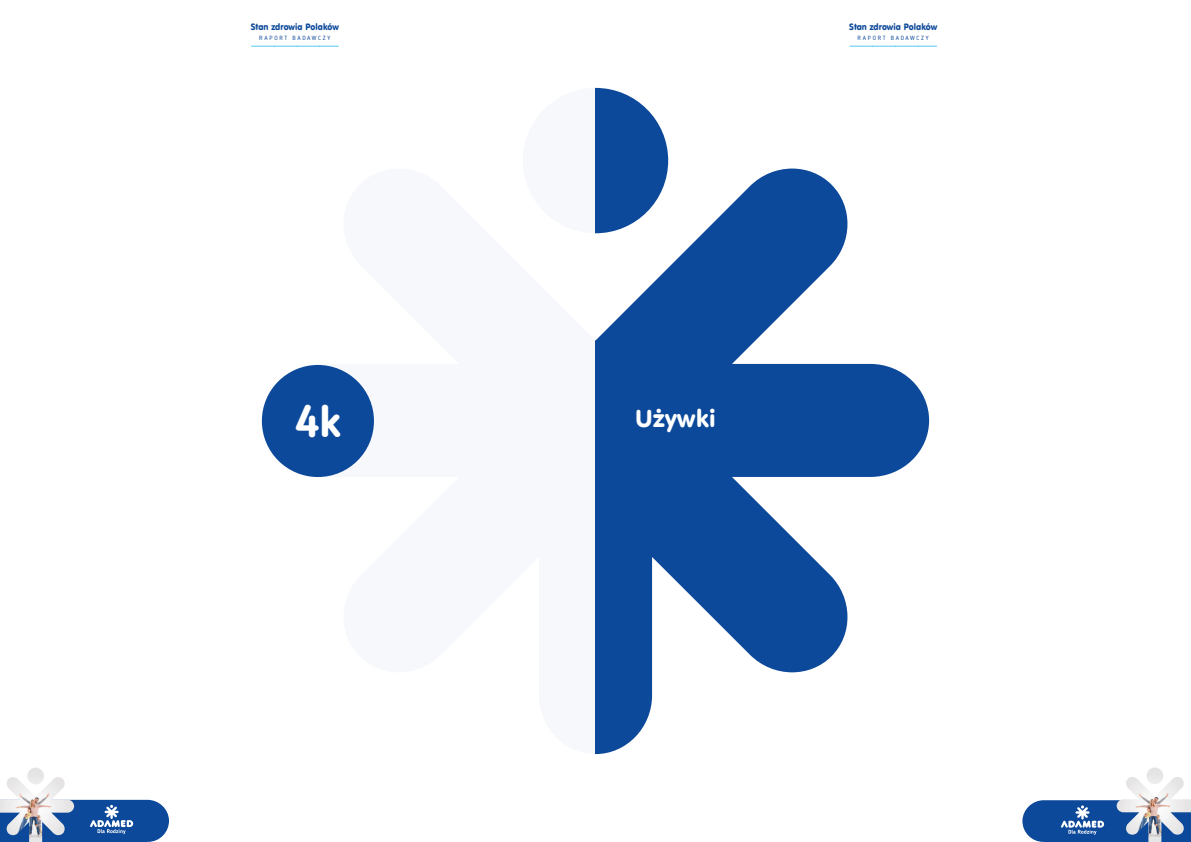
<style>
.page{position:relative;width:1191px;height:842px;background:#fff}
.page>*{position:absolute;margin:0;border:0;box-sizing:border-box;transform-origin:0 0}
.t1{font:700 45px "Blogger Sans";color:#fff}
.t2{font:24px "VAG Rounded EU";letter-spacing:.03em;color:#fff}
.t3{font:9px "VAG Rounded EU";color:#0d499a;scale:.95 1}
.t4{font:6px "Blogger Sans";letter-spacing:.28em;color:#0d499a}
</style>
<div class="page">
<img style="left:0;top:768px;width:74px;height:32px">
<svg style="left:0;top:800px;width:169px;height:42px;background:#567db2"></svg>
<img style="left:1122px;top:767px;width:69px;height:33px">
<svg style="left:1022px;top:800px;width:169px;height:42px;background:#577db2"></svg>
<svg style="left:595px;top:88px;width:334px;height:666px"></svg>
<div style="left:262px;top:365px;width:112px;height:112px;background:#0d499a;border-radius:50%"></div>
<svg style="left:251px;top:46px;width:87px;height:1px"></svg>
<svg style="left:849px;top:46px;width:87px;height:1px"></svg>
<p class="t3" style="left:251px;top:22px;width:94px">Stan zdrowia Polaków</p>
<p class="t4" style="left:259px;top:35px;width:73px">RAPORT BADAWCZY</p>
<p class="t3" style="left:849px;top:22px;width:94px">Stan zdrowia Polaków</p>
<p class="t4" style="left:857px;top:35px;width:73px">RAPORT BADAWCZY</p>
<h1 class="t1" style="left:295px;top:394px;width:48px">4k</h1>
<h2 class="t2" style="left:635px;top:404px;width:82px">Używki</h2>
</div>
